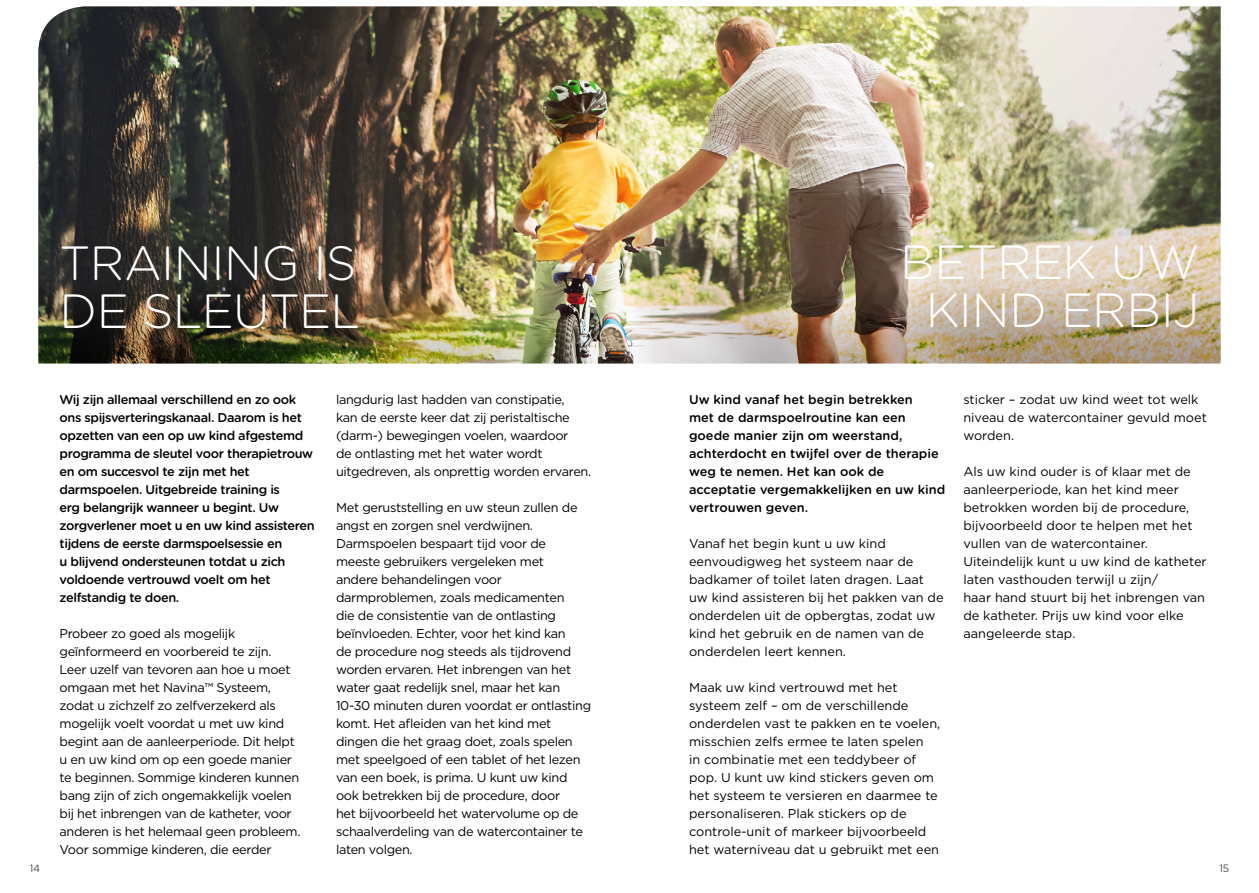
<style>
.page{position:relative;width:1259px;height:893px;background:#fff}
.page>*{position:absolute;margin:0;border:0;box-sizing:border-box;transform-origin:0 0}
.t1{font:300 48px/48px "Gotham Rounded";letter-spacing:-.01em;color:#fff}
.t2{font:12.75px/18px "Gotham";letter-spacing:-.025em;color:#000}
.t3{font:12.75px/18px "Gotham";color:#000}
.t4{font:500 12.75px/18px "Gotham Rounded";letter-spacing:-.03em;color:#000}
.t5{font:500 12.75px/18px "Gotham Rounded";color:#000}
.t6{font:300 10.5px "Gotham Rounded";color:#000}
</style>
<div class="page">
<img style="left:38px;top:6px;width:1182px;height:358px">
<h1 class="t1" style="left:60px;top:237px;width:302px">TRAINING IS<br>DE SLEUTEL</h1>
<h1 class="t1" style="left:900px;top:236px;width:301px;text-align:center">BETREK UW<br>KIND ERBIJ</h1>
<p class="t4" style="left:60px;top:390px;width:257px">Wij zijn allemaal verschillend en zo ook ons spijsverteringskanaal. Daarom is het opzetten van een op uw kind afgestemd programma de sleutel voor therapietrouw en om succesvol te zijn met het darmspoelen. Uitgebreide training is<br>erg belangrijk wanneer u begint. Uw zorgverlener moet u en uw kind assisteren tijdens de eerste darmspoelsessie en<br>u blijvend ondersteunen totdat u zich voldoende vertrouwd voelt om het zelfstandig te doen.</p>
<p class="t2" style="left:60px;top:624px;width:242px">Probeer zo goed als mogelijk geïnformeerd en voorbereid te zijn.<br>Leer uzelf van tevoren aan hoe u moet omgaan met het Navina™ Systeem, zodat u zichzelf zo zelfverzekerd als mogelijk voelt voordat u met uw kind begint aan de aanleerperiode. Dit helpt u en uw kind om op een goede manier te beginnen. Sommige kinderen kunnen bang zijn of zich ongemakkelijk voelen bij het inbrengen van de katheter, voor anderen is het helemaal geen probleem.<br>Voor sommige kinderen, die eerder</p>
<p class="t2" style="left:336px;top:390px;width:257px">langdurig last hadden van constipatie,<br>kan de eerste keer dat zij peristaltische (darm-) bewegingen voelen, waardoor<br>de ontlasting met het water wordt uitgedreven, als onprettig worden ervaren.</p>
<p class="t2" style="left:336px;top:498px;width:257px">Met geruststelling en uw steun zullen de angst en zorgen snel verdwijnen.<br>Darmspoelen bespaart tijd voor de meeste gebruikers vergeleken met<br>andere behandelingen voor darmproblemen, zoals medicamenten<br>die de consistentie van de ontlasting beïnvloeden. Echter, voor het kind kan<br>de procedure nog steeds als tijdrovend worden ervaren. Het inbrengen van het water gaat redelijk snel, maar het kan 10-30 minuten duren voordat er ontlasting komt. Het afleiden van het kind met dingen die het graag doet, zoals spelen met speelgoed of een tablet of het lezen van een boek, is prima. U kunt uw kind ook betrekken bij de procedure, door<br>het bijvoorbeeld het watervolume op de schaalverdeling van de watercontainer te laten volgen.</p>
<p class="t5" style="left:689px;top:390px;width:258px">Uw kind vanaf het begin betrekken<br>met de darmspoelroutine kan een goede manier zijn om weerstand, achterdocht en twijfel over de therapie weg te nemen. Het kan ook de acceptatie vergemakkelijken en uw kind vertrouwen geven.</p>
<p class="t3" style="left:689px;top:534px;width:256px">Vanaf het begin kunt u uw kind eenvoudigweg het systeem naar de badkamer of toilet laten dragen. Laat uw kind assisteren bij het pakken van de onderdelen uit de opbergtas, zodat uw kind het gebruik en de namen van de onderdelen leert kennen.</p>
<p class="t3" style="left:689px;top:678px;width:253px">Maak uw kind vertrouwd met het systeem zelf – om de verschillende onderdelen vast te pakken en te voelen, misschien zelfs ermee te laten spelen<br>in combinatie met een teddybeer of pop. U kunt uw kind stickers geven om het systeem te versieren en daarmee te personaliseren. Plak stickers op de controle-unit of markeer bijvoorbeeld het waterniveau dat u gebruikt met een</p>
<p class="t3" style="left:963px;top:390px;width:245px">sticker – zodat uw kind weet tot welk niveau de watercontainer gevuld moet worden.</p>
<p class="t3" style="left:963px;top:462px;width:245px">Als uw kind ouder is of klaar met de aanleerperiode, kan het kind meer betrokken worden bij de procedure, bijvoorbeeld door te helpen met het vullen van de watercontainer.<br>Uiteindelijk kunt u uw kind de katheter laten vasthouden terwijl u zijn/<br>haar hand stuurt bij het inbrengen van de katheter. Prijs uw kind voor elke aangeleerde stap.</p>
<p class="t6" style="left:30px;top:861px;width:12px">14</p>
<p class="t6" style="left:1219px;top:861px;width:11px">15</p>
</div>
